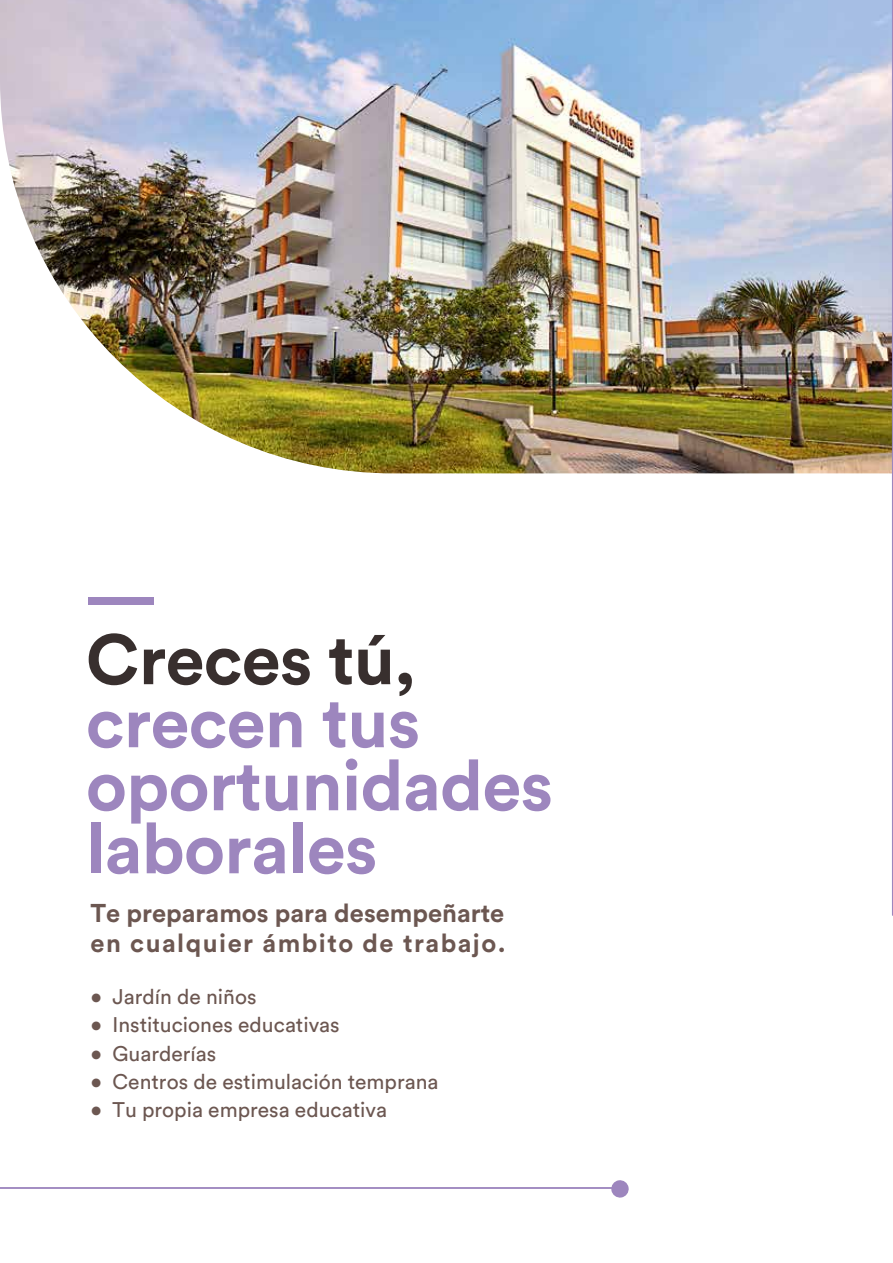
<style>
.page{position:relative;width:893px;height:1263px;background:#fff}
.page>*{position:absolute;margin:0;border:0;box-sizing:border-box;transform-origin:0 0}
.t1{font:700 70.2px/63px "Circular Std";letter-spacing:-.01em;color:#9d86be}
.t2{font:700 70.2px "Circular Std";letter-spacing:-.01em;color:#382f2e}
.t3{font:700 25.5px/30.6px "Circular Std";color:#6c5751}
.t4{font:21px "Circular Std";color:#6c5751}
</style>
<div class="page">
<div style="left:88px;top:597px;width:66px;height:8px;background:#9d86be"></div>
<img style="left:0;top:0;width:892px;height:473px">
<svg style="left:892px;top:0;width:1px;height:916px"></svg>
<hr style="left:0;top:1187px;width:619px;height:2px;background:#9d86be">
<svg style="left:611px;top:1180px;width:18px;height:18px"></svg>
<h1 class="t2" style="left:86px;top:614px;width:332px">Creces tú,</h1>
<h1 class="t1" style="left:86px;top:689px;width:469px">crecen tus oportunidades laborales</h1>
<p class="t3" style="left:90px;top:897px;width:417px">Te preparamos para desempeñarte en cualquier ámbito de trabajo.</p>
<p class="t4" style="left:90px;top:984px;width:168px">• Jardín de niños</p>
<p class="t4" style="left:90px;top:1012px;width:251px">• Instituciones educativas</p>
<p class="t4" style="left:90px;top:1040px;width:128px">• Guarderías</p>
<p class="t4" style="left:90px;top:1069px;width:350px">• Centros de estimulación temprana</p>
<p class="t4" style="left:90px;top:1097px;width:298px">• Tu propia empresa educativa</p>
</div>
